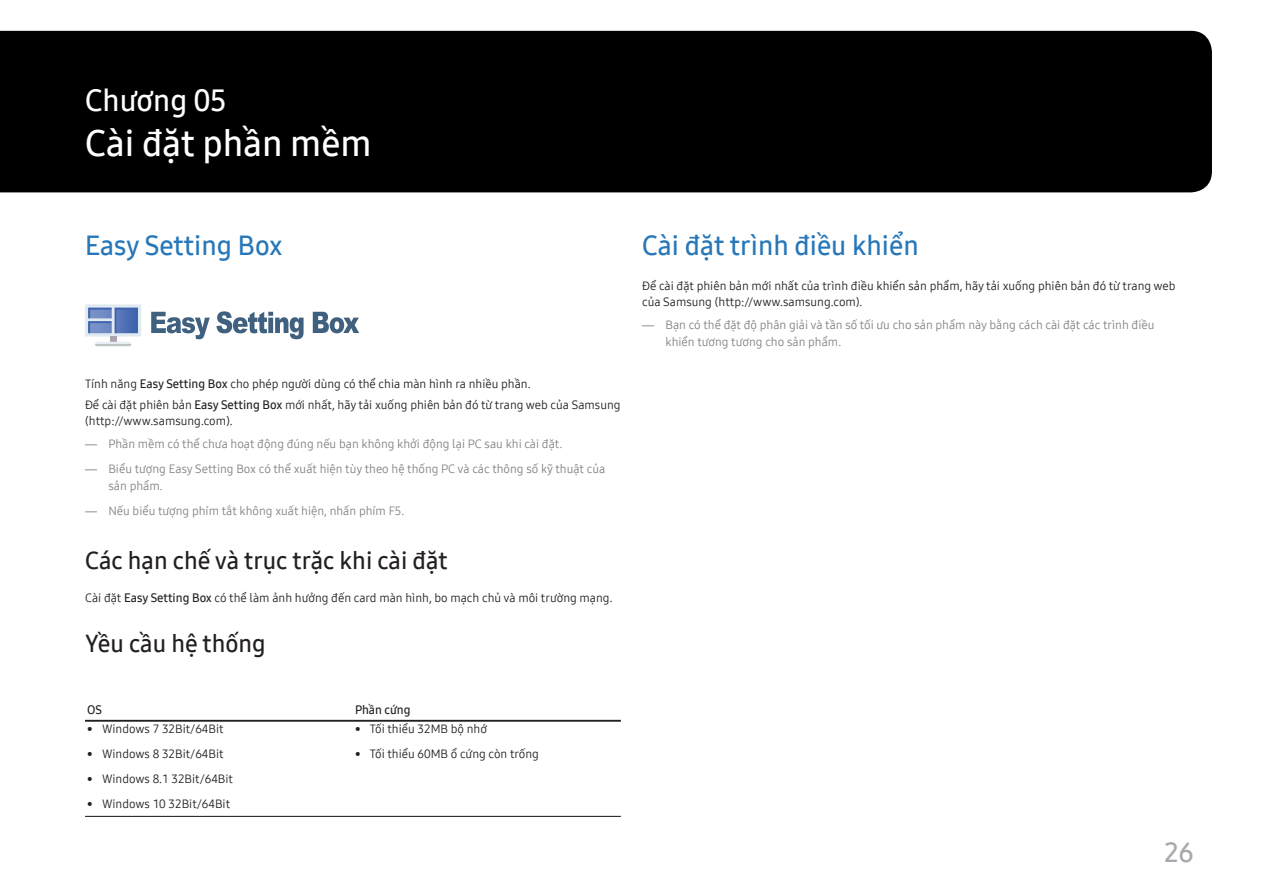
<style>
.page{position:relative;width:1263px;height:893px;background:#fff}
.page>*{position:absolute;margin:0;border:0;box-sizing:border-box;transform-origin:0 0}
.T1{font:36px "Samsung One UI 600";color:#fff}
.t1{font:30px "Samsung One UI 600";color:#fff}
.T2{font:27px "Samsung One UI 600";color:#2777b9}
.t2{font:27px "Samsung One UI 600";color:#a7a9ac}
.T3{font:24px "Samsung One UI 600";color:#231f20}
.t3{font:12px/16.5px "Samsung One UI 400";color:#231f20}
.t4{font:12px/16.5px "Samsung One UI 400";color:#808285}
.t5{font:12px "Samsung One UI 600";color:#231f20}
.s1{font-family:"Samsung One UI 600"}
.s2{font-family:"Arial"}
</style>
<div class="page">
<div style="left:1px;top:31px;width:1211px;height:161px;background:#000"></div>
<svg style="left:151px;top:312px;width:59px;height:27px"></svg>
<svg style="left:216px;top:311px;width:88px;height:28px"></svg>
<svg style="left:313px;top:312px;width:46px;height:21px"></svg>
<svg style="left:85px;top:304px;width:56px;height:42px;background:#a0b3d4"></svg>
<hr style="left:85px;top:816px;width:268px;height:1px;background:#231f20">
<hr style="left:353px;top:816px;width:268px;height:1px;background:#231f20">
<hr style="left:85px;top:720px;width:268px;height:2px;background:#231f20">
<hr style="left:353px;top:720px;width:268px;height:2px;background:#231f20">
<p class="t1" style="left:85px;top:80px;width:143px">Chương 05</p>
<p class="T1" style="left:85px;top:119px;width:288px">Cài đặt phần mềm</p>
<p class="T2" style="left:85px;top:228px;width:199px">Easy Setting Box</p>
<p class="t3" style="left:85px;top:376px;width:447px">Tính năng <span class="s1">Easy Setting Box</span> cho phép người dùng có thể chia mà n hì nh ra nhiều phần.</p>
<p class="t3" style="left:85px;top:396px;width:537px">Để cà i đặt phiên bản <span class="s1">Easy Setting Box</span> mới nhất, hãy tải xuống phiên bản đó từ trang web của Samsung (http://www.samsung.com).</p>
<p class="t4" style="left:85px;top:436px;width:479px"><span class="s2">—</span> Phần mềm có thể chưa hoạt động đúng nếu bạn không khởi động lại PC sau khi cà i đặt.</p>
<p class="t4" style="left:108px;top:461px;width:498px;text-indent:-23px"><span class="s2">—</span> Biểu tượng Easy Setting Box có thể xuất hiện tùy theo hệ thống PC và các thông số kỹ thuật của sản phẩm.</p>
<p class="t4" style="left:85px;top:502px;width:321px"><span class="s2">—</span> Nếu biểu tượng phím tắt không xuất hiện, nhấn phím F5.</p>
<p class="T3" style="left:85px;top:544px;width:364px">Các hạn chế và trục trặc khi cài đặt</p>
<p class="t3" style="left:85px;top:590px;width:529px">Cà i đặt <span class="s1">Easy Setting Box</span> có thể là m ảnh hưởng đến card mà n hì nh, bo mạch chủ và môi trường mạng.</p>
<p class="T3" style="left:85px;top:627px;width:182px">Yều cầu hệ thống</p>
<p class="t5" style="left:87px;top:702px;width:16px">OS</p>
<p class="t5" style="left:355px;top:702px;width:57px">Phần cứng</p>
<p class="t3" style="left:87px;top:720px;width:138px">• Windows 7 32Bit/64Bit</p>
<p class="t3" style="left:87px;top:745px;width:138px">• Windows 8 32Bit/64Bit</p>
<p class="t3" style="left:87px;top:770px;width:147px">• Windows 8.1 32Bit/64Bit</p>
<p class="t3" style="left:87px;top:795px;width:145px">• Windows 10 32Bit/64Bit</p>
<p class="t3" style="left:355px;top:720px;width:133px">• Tối thiểu 32MB bộ nhớ</p>
<p class="t3" style="left:355px;top:745px;width:185px">• Tối thiểu 60MB ổ cứng còn trống</p>
<p class="T2" style="left:642px;top:228px;width:278px">Cài đặt trình điều khiển</p>
<p class="t3" style="left:642px;top:277px;width:535px">Để cà i đặt phiên bản mới nhất của trì nh điều khiển sản phẩm, hãy tải xuống phiên bản đó từ trang web của Samsung (http://www.samsung.com).</p>
<p class="t4" style="left:665px;top:316px;width:490px;text-indent:-23px"><span class="s2">—</span> Bạn có thể đặt độ phân giải và tần số tối ưu cho sản phẩm này bằng cách cà i đặt các trì nh điều khiển tương tương cho sản phẩm.</p>
<h3 class="t2" style="left:1164px;top:834px;width:31px">26</h3>
</div>
